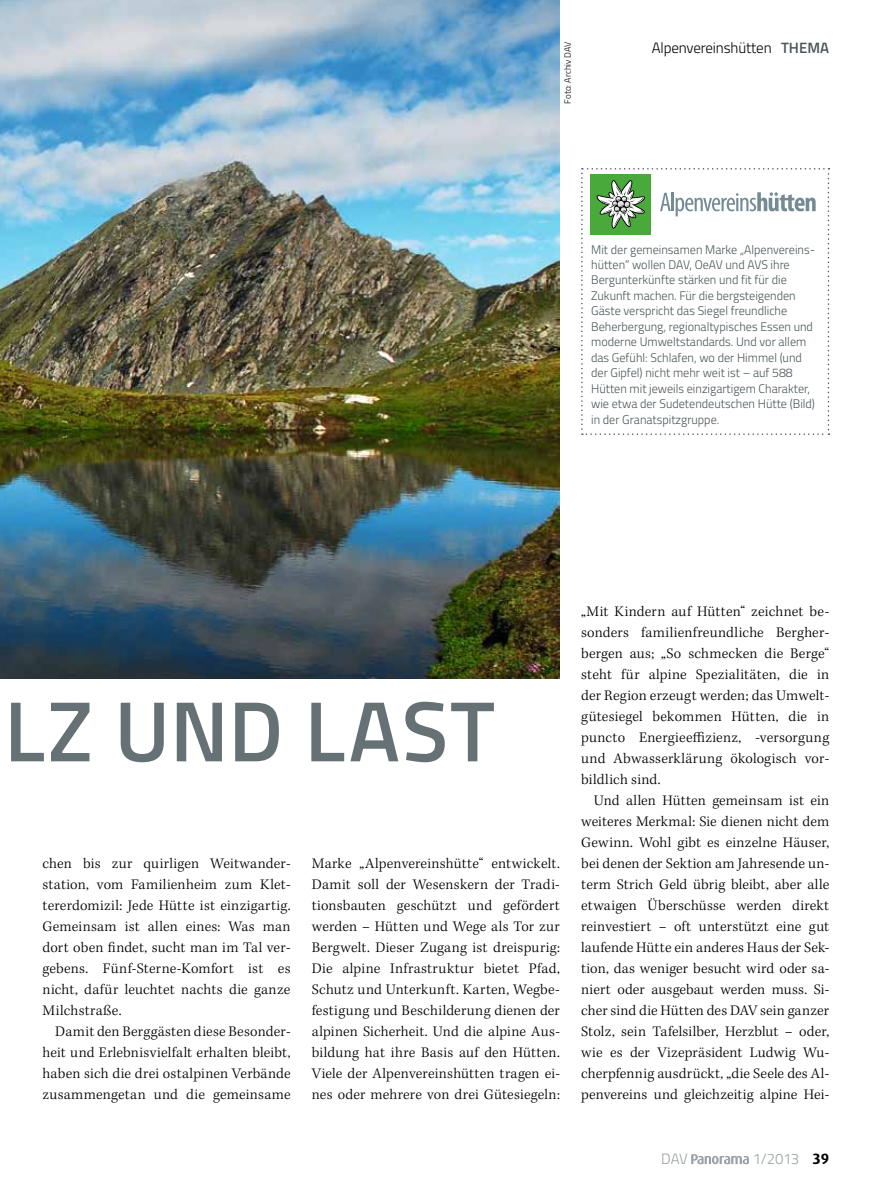
<style>
.page{position:relative;width:893px;height:1191px;background:#fff}
.page>*{position:absolute;margin:0;border:0;box-sizing:border-box;transform-origin:0 0}
.t1{font:600 85.5px "Titillium";letter-spacing:.01em;color:#657175}
.t2{font:300 15px/21px "Kepler Std";letter-spacing:.015em;color:#000;text-align:justify}
.t3{font:300 15px "Titillium";letter-spacing:-.01em;color:#000}
.t4{font:300 15px "Titillium";letter-spacing:-.02em;color:#99a1a4}
.t5{font:300 12.45px/15.5px "Titillium";color:#485559}
.t6{font:300 9px "Titillium";letter-spacing:-.005em;color:#000}
.s1{font-weight:600;color:#485559}
.s2{font-family:"Dax";font-weight:700;color:#000}
</style>
<div class="page">
<svg style="left:691px;top:1154px;width:58px;height:10px"></svg>
<img style="left:0;top:0;width:560px;height:678px">
<svg style="left:581px;top:168px;width:248px;height:267px"></svg>
<p class="t6" style="left:561px;top:104px;width:64px;rotate:-90deg">Foto: Archiv DAV</p>
<p class="t3" style="left:652px;top:37px;width:178px">Alpenvereinshütten <span class="s1">THEMA</span></p>
<p class="t5" style="left:591px;top:241px;width:225px">Mit der gemeinsamen Marke „Alpenvereins&shy;hütten“ wollen DAV, OeAV und AVS ihre Bergunterkünfte stärken und fit für die Zukunft machen. Für die bergsteigenden Gäste verspricht das Siegel freundliche Beherbergung, regionaltypisches Essen und moderne Umweltstandards. Und vor allem das Gefühl: Schlafen, wo der Himmel (und der Gipfel) nicht mehr weit ist – auf 588<br>Hütten mit jeweils einzigartigem Charakter, wie etwa der Sudetendeutschen Hütte (Bild) in der Granatspitzgruppe.</p>
<h1 class="t1" style="left:4px;top:667px;width:492px">LZ UND LAST</h1>
<p class="t2" style="left:43px;top:853px;width:250px">chen bis zur quirligen Weitwander&shy;station, vom Familienheim zum Klet&shy;tererdomizil: Jede Hütte ist einzigartig.<br>Gemeinsam ist allen eines: Was man dort oben findet, sucht man im Tal ver&shy;gebens. Fünf-Sterne-Komfort ist es nicht, dafür leuchtet nachts die ganze Milchstraße.</p>
<p class="t2" style="left:43px;top:1021px;width:250px;text-indent:13px">Damit den Berggästen diese Besonder&shy;heit und Erlebnisvielfalt erhalten bleibt, haben sich die drei ostalpinen Verbände zusammengetan und die gemeinsame</p>
<p class="t2" style="left:312px;top:853px;width:250px">Marke „Alpenvereinshütte“ entwickelt.<br>Damit soll der Wesenskern der Tradi&shy;tionsbauten geschützt und gefördert werden – Hütten und Wege als Tor zur Bergwelt. Dieser Zugang ist dreispurig:<br>Die alpine Infrastruktur bietet Pfad, Schutz und Unterkunft. Karten, Wegbe&shy;festigung und Beschilderung dienen der alpinen Sicherheit. Und die alpine Aus&shy;bildung hat ihre Basis auf den Hütten.<br>Viele der Alpenvereinshütten tragen ei&shy;nes oder mehrere von drei Gütesiegeln:</p>
<p class="t2" style="left:581px;top:601px;width:250px">„Mit Kindern auf Hütten“ zeichnet be&shy;sonders familienfreundliche Bergher&shy;bergen aus; „So schmecken die Berge“ steht für alpine Spezialitäten, die in der Region erzeugt werden; das Umwelt&shy;gütesiegel bekommen Hütten, die in puncto Energieeffizienz, -versorgung und Abwasserklärung ökologisch vor&shy;bildlich sind.</p>
<p class="t2" style="left:581px;top:790px;width:250px;text-indent:13px">Und allen Hütten gemeinsam ist ein weiteres Merkmal: Sie dienen nicht dem Gewinn. Wohl gibt es einzelne Häuser, bei denen der Sektion am Jahresende un&shy;term Strich Geld übrig bleibt, aber alle etwaigen Überschüsse werden direkt reinvestiert – oft unterstützt eine gut laufende Hütte ein anderes Haus der Sek&shy;tion, das weniger besucht wird oder sa&shy;niert oder ausgebaut werden muss. Si&shy;cher sind die Hütten des DAV sein ganzer Stolz, sein Tafelsilber, Herzblut – oder, wie es der Vizepräsident Ludwig Wu&shy;cherpfennig ausdrückt, „die Seele des Al&shy;penvereins und gleichzeitig alpine Hei-</p>
<p class="t4" style="left:661px;top:1148px;width:28px">DAV</p>
<p class="t4" style="left:753px;top:1148px;width:78px">1/2013 <span class="s2">39</span></p>
</div>
